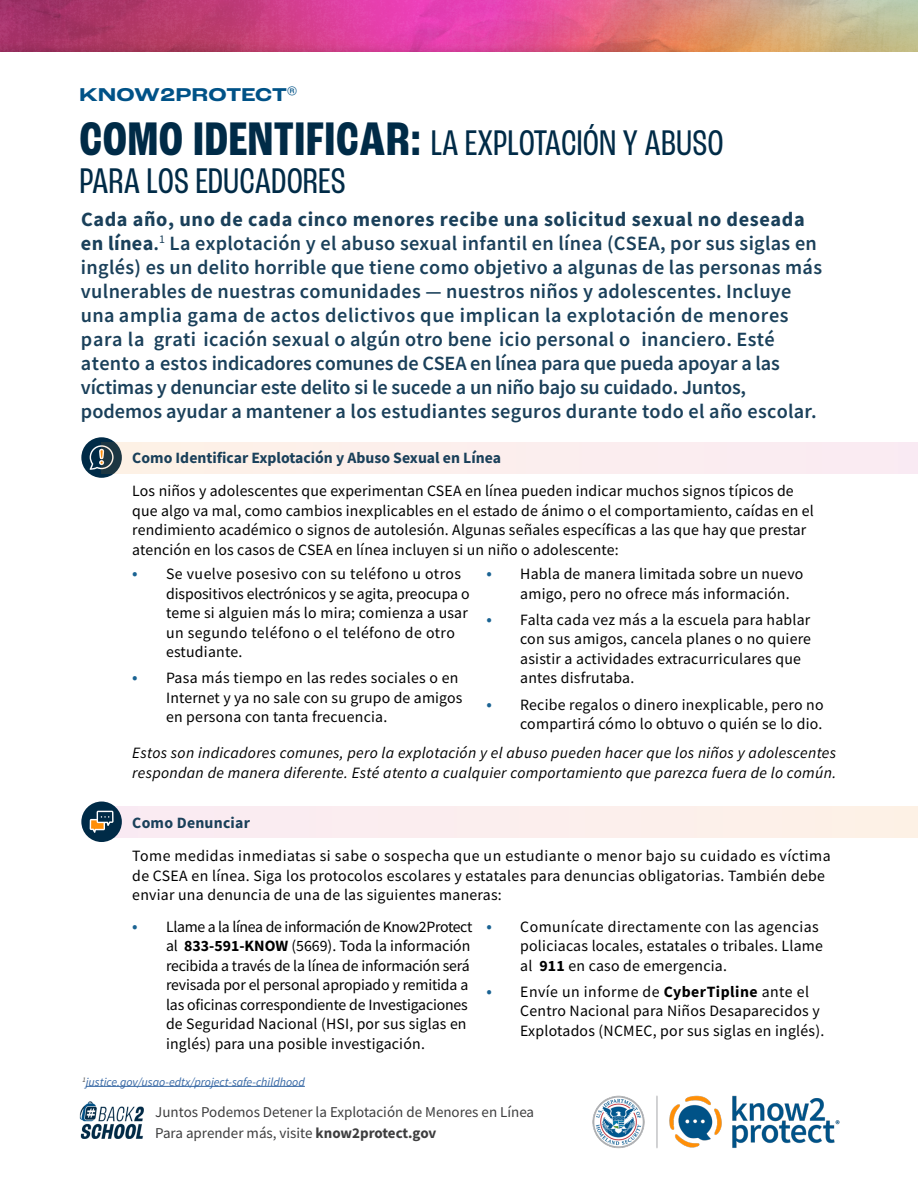
<style>
.page{position:relative;width:918px;height:1188px;background:#fff}
.page>*{position:absolute;margin:0;border:0;box-sizing:border-box;transform-origin:0 0}
.Intro_Paragraph{font:condensed 37.5px/38.1px "Roc Grotesk";color:#002b47}
.Intro_Paragraph-2{font:600 20.25px/24px "Source Sans Pro";letter-spacing:.015em;color:#1a405a}
.Subheader{font:700 expanded 19.5px "Roc Grotesk";letter-spacing:.015em;color:#005287}
.Body_Copy__Small{font:15.75px/19.5px "Source Sans Pro";letter-spacing:.015em;color:#000}
.Body_Copy__Small-2{font:15.75px/19.5px "Source Sans Pro";letter-spacing:-.01em;color:#000}
.Body_Copy__Small-3{font:italic 15.75px/19.5px "Source Sans Pro";letter-spacing:.02em;color:#000}
.t1{font:700 15.75px "Source Sans Pro";color:#1a405a}
.t2{font:15px "Source Sans Pro";color:#3e3e3f}
.t3{font:italic 12px "Source Sans Pro";color:#3667a4}
.s1{font-weight:700;font-size:49.5px}
.s2{font-weight:700}
.s3{font-size:18.15px;color:#1a6393}
</style>
<div class="page">
<div style="left:95px;top:806px;width:823px;height:31px;background:#fbeeed"></div>
<svg style="left:81px;top:437px;width:41px;height:41px"></svg>
<svg style="left:90px;top:445px;width:12px;height:25px"></svg>
<img style="left:80px;top:1101px;width:64px;height:38px">
<img style="left:0;top:0;width:918px;height:52px">
<img style="left:0;top:36px;width:704px;height:16px">
<svg style="left:0;top:0;width:826px;height:4px;background:#cd558d"></svg>
<div style="left:102px;top:442px;width:816px;height:31px;background:#fbeeed"></div>
<div style="left:81px;top:802px;width:41px;height:40px;background:#002b47;border-radius:50%"></div>
<svg style="left:90px;top:811px;width:24px;height:22px"></svg>
<img style="left:592px;top:1095px;width:248px;height:54px">
<hr style="left:86px;top:1086px;width:219px;height:1px;background:#3667a4">
<p class="Subheader" style="left:80px;top:82px;width:219px">KNOW2PROTECT<sup>®</sup></p>
<p class="Intro_Paragraph" style="left:80px;top:124px;width:646px"><span class="s1">COMO IDENTIFICAR:</span> LA EXPLOTACIÓN Y ABUSO<br>PARA LOS EDUCADORES</p>
<p class="Intro_Paragraph-2" style="left:81px;top:207px;width:743px"><span class="s2">Cada año, uno de cada cinco menores recibe una solicitud sexual no deseada en línea</span>.<sup>1</sup> La explotación y el abuso sexual infantil en línea (CSEA, por sus siglas en inglés) es un delito horrible que tiene como objetivo a algunas de las personas más vulnerables de nuestras comunidades — nuestros niños y adolescentes. Incluye una amplia gama de actos delictivos que implican la explotación de menores para la grati icación sexual o algún otro bene icio personal o inanciero. Esté atento a estos indicadores comunes de CSEA en línea para que pueda apoyar a las víctimas y denunciar este delito si le sucede a un niño bajo su cuidado. Juntos, podemos ayudar a mantener a los estudiantes seguros durante todo el año escolar.</p>
<h2 class="t1" style="left:132px;top:447px;width:370px">Como Identificar Explotación y Abuso Sexual en Línea</h2>
<p class="Body_Copy__Small" style="left:132px;top:481px;width:683px">Los niños y adolescentes que experimentan CSEA en línea pueden indicar muchos signos típicos de que algo va mal, como cambios inexplicables en el estado de ánimo o el comportamiento, caídas en el rendimiento académico o signos de autolesión. Algunas señales específicas a las que hay que prestar atención en los casos de CSEA en línea incluyen si un niño o adolescente:</p>
<p class="Body_Copy__Small" style="left:166px;top:564px;width:305px;text-indent:-34px"><span class="s3">•</span> Se vuelve posesivo con su teléfono u otros dispositivos electrónicos y se agita, preocupa o teme si alguien más lo mira; comienza a usar un segundo teléfono o el teléfono de otro estudiante.</p>
<p class="Body_Copy__Small" style="left:166px;top:668px;width:298px;text-indent:-34px"><span class="s3">•</span> Pasa más tiempo en las redes sociales o en<br>Internet y ya no sale con su grupo de amigos en persona con tanta frecuencia.</p>
<p class="Body_Copy__Small" style="left:520px;top:564px;width:285px;text-indent:-34px"><span class="s3">•</span> Habla de manera limitada sobre un nuevo amigo, pero no ofrece más información.</p>
<p class="Body_Copy__Small" style="left:520px;top:610px;width:292px;text-indent:-34px"><span class="s3">•</span> Falta cada vez más a la escuela para hablar con sus amigos, cancela planes o no quiere asistir a actividades extracurriculares que antes disfrutaba.</p>
<p class="Body_Copy__Small" style="left:486px;top:695px;width:339px;text-align:right"><span class="s3">•</span> Recibe regalos o dinero inexplicable, pero no compartirá cómo lo obtuvo o quién se lo dio.</p>
<p class="Body_Copy__Small-3" style="left:132px;top:743px;width:705px">Estos son indicadores comunes, pero la explotación y el abuso pueden hacer que los niños y adolescentes respondan de manera diferente. Esté atento a cualquier comportamiento que parezca fuera de lo común.</p>
<h2 class="t1" style="left:132px;top:813px;width:119px">Como Denunciar</h2>
<p class="Body_Copy__Small" style="left:132px;top:846px;width:700px">Tome medidas inmediatas si sabe o sospecha que un estudiante o menor bajo su cuidado es víctima de CSEA en línea. Siga los protocolos escolares y estatales para denuncias obligatorias. También debe enviar una denuncia de una de las siguientes maneras:</p>
<p class="Body_Copy__Small-2" style="left:166px;top:916px;width:308px;text-indent:-34px"><span class="s3">•</span> Llame a la línea de información de Know2Protect al <span class="s2">833-591-KNOW</span> (5669). Toda la información recibida a través de la línea de información será revisada por el personal apropiado y remitida a las oficinas correspondiente de Investigaciones de Seguridad Nacional (HSI, por sus siglas en inglés) para una posible investigación.</p>
<p class="Body_Copy__Small" style="left:520px;top:916px;width:304px;text-indent:-34px"><span class="s3">•</span> Comunícate directamente con las agencias policiacas locales, estatales o tribales. Llame al <span class="s2">911</span> en caso de emergencia.</p>
<p class="Body_Copy__Small" style="left:520px;top:982px;width:306px;text-indent:-34px"><span class="s3">•</span> Envíe un informe de <span class="s2">CyberTipline</span> ante el<br>Centro Nacional para Niños Desaparecidos y<br>Explotados (NCMEC, por sus siglas en inglés).</p>
<p class="t3" style="left:82px;top:1074px;width:224px"><sup>1</sup>justice.gov/usao-edtx/project-safe-childhood</p>
<p class="t2" style="left:155px;top:1102px;width:380px">Juntos Podemos Detener la Explotación de Menores en Línea</p>
<p class="t2" style="left:155px;top:1123px;width:283px">Para aprender más, visite <span class="s2">know2protect.gov</span></p>
</div>
